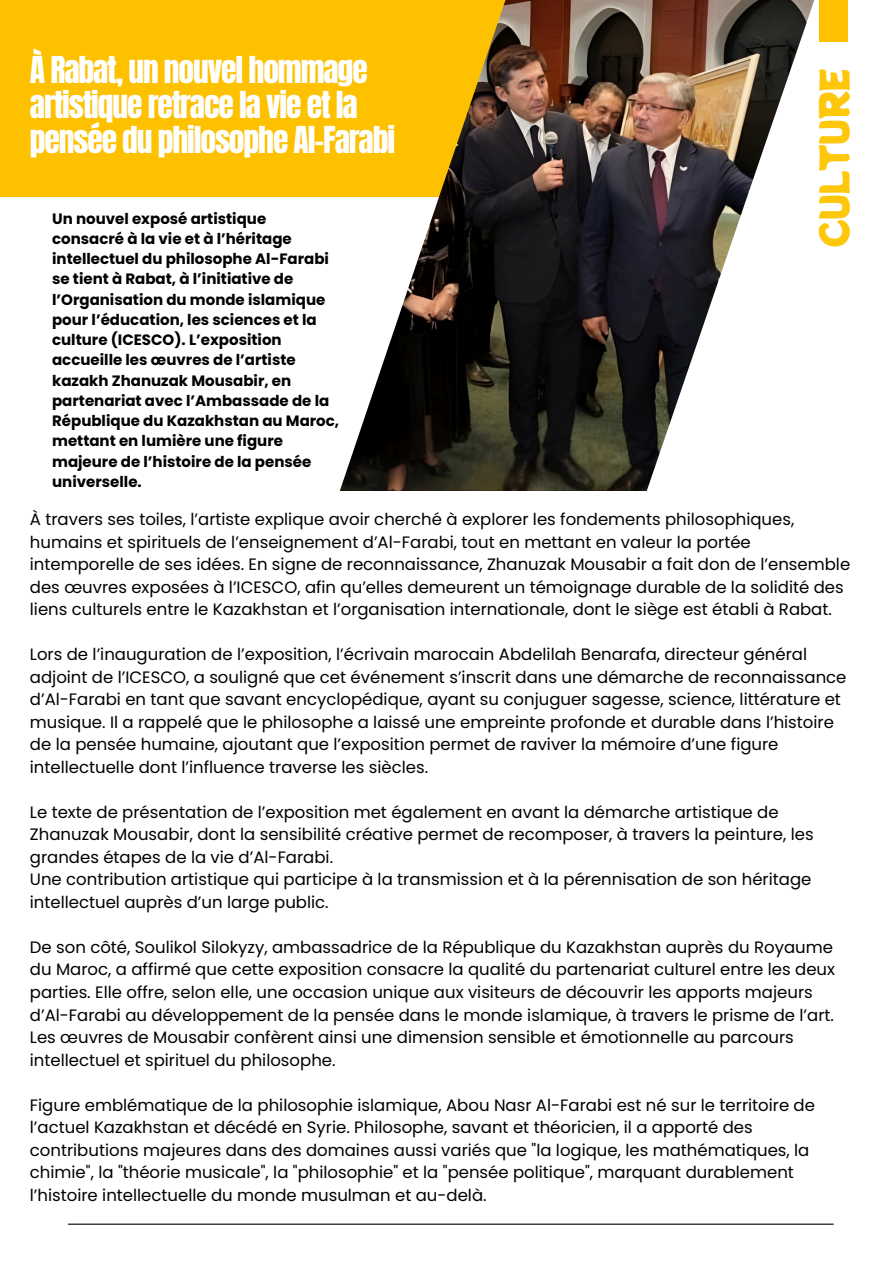
<style>
.page{position:relative;width:894px;height:1264px;background:#fff}
.page>*{position:absolute;margin:0;border:0;box-sizing:border-box;transform-origin:0 0}
.t1{font:38.25px "Potta One";letter-spacing:-.04em;color:#fec70b}
.t2{font:31.5px/35px "Anton";letter-spacing:-.035em;color:#fff}
.t3{font:16.5px/22.5px "Poppins";color:#000}
.t4{font:700 15px/20.2px "Poppins";color:#000}
</style>
<div class="page">
<hr style="left:68px;top:1223px;width:765px;height:1px;background:#000">
<div style="left:0;top:0;width:722px;height:196px;background:#fdc100"></div>
<img style="left:340px;top:0;width:475px;height:491px">
<div style="left:819px;top:0;width:28px;height:41px;background:#fdc100"></div>
<h2 class="t2" style="left:30px;top:53px;width:366px">À Rabat, un nouvel hommage artistique retrace la vie et la pensée du philosophe Al-Farabi</h2>
<p class="t4" style="left:52px;top:208px;width:288px">Un nouvel exposé artistique consacré à la vie et à l’héritage intellectuel du philosophe Al-Farabi se tient à Rabat, à l’initiative de l’Organisation du monde islamique pour l’éducation, les sciences et la culture (ICESCO). L’exposition accueille les œuvres de l’artiste kazakh Zhanuzak Mousabir, en partenariat avec l’Ambassade de la<br>République du Kazakhstan au Maroc, mettant en lumière une figure majeure de l’histoire de la pensée universelle.</p>
<h1 class="t1" style="left:804px;top:247px;width:181px;rotate:-90deg">CULTURE</h1>
<p class="t3" style="left:30px;top:508px;width:821px">À travers ses toiles, l’artiste explique avoir cherché à explorer les fondements philosophiques, humains et spirituels de l’enseignement d’Al-Farabi, tout en mettant en valeur la portée intemporelle de ses idées. En signe de reconnaissance, Zhanuzak Mousabir a fait don de l’ensemble des œuvres exposées à l’ICESCO, afin qu’elles demeurent un témoignage durable de la solidité des liens culturels entre le Kazakhstan et l’organisation internationale, dont le siège est établi à Rabat.</p>
<p class="t3" style="left:30px;top:643px;width:817px">Lors de l’inauguration de l’exposition, l’écrivain marocain Abdelilah Benarafa, directeur général adjoint de l’ICESCO, a souligné que cet événement s’inscrit dans une démarche de reconnaissance d’Al-Farabi en tant que savant encyclopédique, ayant su conjuguer sagesse, science, littérature et musique. Il a rappelé que le philosophe a laissé une empreinte profonde et durable dans l’histoire de la pensée humaine, ajoutant que l’exposition permet de raviver la mémoire d’une figure intellectuelle dont l’influence traverse les siècles.</p>
<p class="t3" style="left:30px;top:800px;width:785px">Le texte de présentation de l’exposition met également en avant la démarche artistique de Zhanuzak Mousabir, dont la sensibilité créative permet de recomposer, à travers la peinture, les grandes étapes de la vie d’Al-Farabi.<br>Une contribution artistique qui participe à la transmission et à la pérennisation de son héritage intellectuel auprès d’un large public.</p>
<p class="t3" style="left:30px;top:935px;width:806px">De son côté, Soulikol Silokyzy, ambassadrice de la République du Kazakhstan auprès du Royaume du Maroc, a affirmé que cette exposition consacre la qualité du partenariat culturel entre les deux parties. Elle offre, selon elle, une occasion unique aux visiteurs de découvrir les apports majeurs d’Al-Farabi au développement de la pensée dans le monde islamique, à travers le prisme de l’art.<br>Les œuvres de Mousabir confèrent ainsi une dimension sensible et émotionnelle au parcours intellectuel et spirituel du philosophe.</p>
<p class="t3" style="left:30px;top:1093px;width:786px">Figure emblématique de la philosophie islamique, Abou Nasr Al-Farabi est né sur le territoire de l’actuel Kazakhstan et décédé en Syrie. Philosophe, savant et théoricien, il a apporté des contributions majeures dans des domaines aussi variés que "la logique, les mathématiques, la chimie", la "théorie musicale", la "philosophie" et la "pensée politique", marquant durablement l’histoire intellectuelle du monde musulman et au-delà.</p>
</div>
